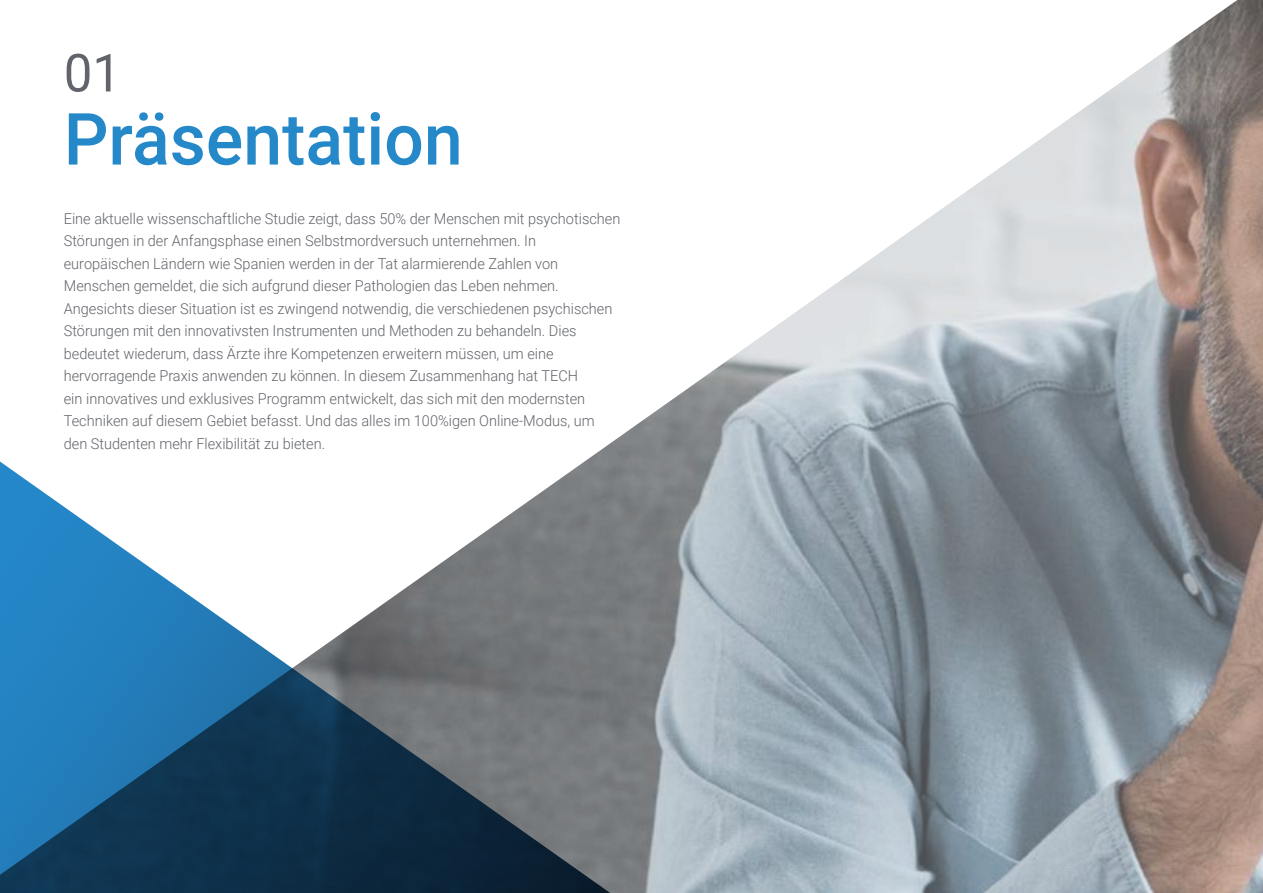
<style>
.page{position:relative;width:1263px;height:893px;background:#fff}
.page>*{position:absolute;margin:0;border:0;box-sizing:border-box;transform-origin:0 0}
.t1{font:500 72px "Roboto";color:#2488c9}
.t2{font:52.5px "Roboto";color:#61646a}
.t3{font:300 15px/22.5px "Roboto";color:#61646a}
</style>
<div class="page">
<img style="left:606px;top:0;width:657px;height:893px">
<svg style="left:0;top:446px;width:640px;height:447px"></svg>
<h2 class="t2" style="left:64px;top:36px;width:59px">01</h2>
<h1 class="t1" style="left:64px;top:89px;width:400px">Präsentation</h1>
<p class="t3" style="left:64px;top:207px;width:558px">Eine aktuelle wissenschaftliche Studie zeigt, dass 50% der Menschen mit psychotischen Störungen in der Anfangsphase einen Selbstmordversuch unternehmen. In europäischen Ländern wie Spanien werden in der Tat alarmierende Zahlen von Menschen gemeldet, die sich aufgrund dieser Pathologien das Leben nehmen.<br>Angesichts dieser Situation ist es zwingend notwendig, die verschiedenen psychischen Störungen mit den innovativsten Instrumenten und Methoden zu behandeln. Dies bedeutet wiederum, dass Ärzte ihre Kompetenzen erweitern müssen, um eine hervorragende Praxis anwenden zu können. In diesem Zusammenhang hat TECH<br>ein innovatives und exklusives Programm entwickelt, das sich mit den modernsten Techniken auf diesem Gebiet befasst. Und das alles im 100%igen Online-Modus, um den Studenten mehr Flexibilität zu bieten.</p>
</div>
